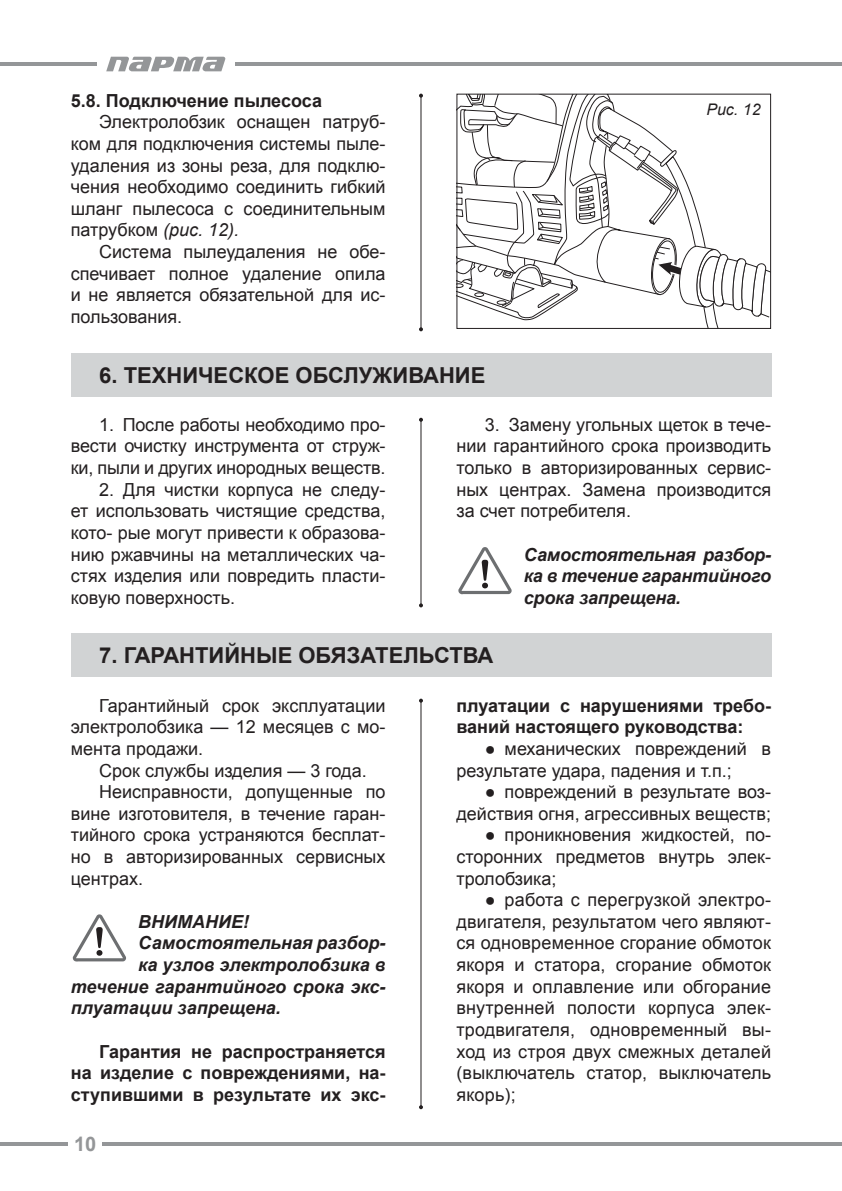
<style>
.page{position:relative;width:842px;height:1191px;background:#fff}
.page>*{position:absolute;margin:0;border:0;box-sizing:border-box;transform-origin:0 0}
.t1{font:700 22px "Arial";color:#231f20}
.t2{font:700 20px "Arial";color:#949698}
.t3{font:18px/21.6px "Arial";color:#231f20;text-align:justify}
.t4{font:italic 700 18px/21.6px "Arial";color:#231f20;text-align:justify}
.t5{font:700 18px/21.6px "Arial";color:#231f20;text-align:justify}
.t6{font:italic 16px "Arial";color:#231f20}
.s1{font-style:italic}
</style>
<div class="page">
<hr style="left:102px;top:1142px;width:740px;height:3px;background:#949698">
<svg style="left:0;top:1142px;width:68px;height:3px"></svg>
<hr style="left:235px;top:62px;width:607px;height:4px;background:#949698">
<hr style="left:0;top:62px;width:96px;height:4px;background:#949698">
<svg style="left:106px;top:57px;width:120px;height:14px"></svg>
<svg style="left:458px;top:96px;width:311px;height:231px"></svg>
<div style="left:456px;top:94px;width:315px;height:235px;border:1px solid #231f20"></div>
<hr style="left:420px;top:96px;width:1px;height:233px;background:#231f20">
<svg style="left:419px;top:94px;width:4px;height:4px"></svg>
<svg style="left:419px;top:327px;width:4px;height:4px"></svg>
<hr style="left:420px;top:420px;width:1px;height:185px;background:#231f20">
<svg style="left:419px;top:418px;width:4px;height:4px"></svg>
<svg style="left:419px;top:603px;width:4px;height:4px"></svg>
<div style="left:71px;top:353px;width:700px;height:43px;background:#d1d3d4"></div>
<svg style="left:458px;top:547px;width:54px;height:47px"></svg>
<div style="left:71px;top:634px;width:700px;height:43px;background:#d1d3d4"></div>
<svg style="left:73px;top:914px;width:53px;height:47px"></svg>
<hr style="left:420px;top:700px;width:1px;height:407px;background:#231f20">
<svg style="left:419px;top:698px;width:4px;height:4px"></svg>
<svg style="left:419px;top:1105px;width:4px;height:4px"></svg>
<p class="t5" style="left:71px;top:90px;width:253px">5.8. Подключение пылесоса</p>
<p class="t3" style="left:71px;top:111px;width:316px;text-indent:28px">Электролобзик оснащен патруб&shy;ком для подключения системы пыле&shy;удаления из зоны реза, для подклю&shy;чения необходимо соединить гибкий шланг пылесоса с соединительным патрубком <span class="s1">(рис. 12).</span></p>
<p class="t3" style="left:71px;top:241px;width:316px;text-indent:28px">Система пылеудаления не обе&shy;спечивает полное удаление опила и не является обязательной для ис&shy;пользования.</p>
<p class="t6" style="left:706px;top:99px;width:56px">Рис. 12</p>
<p class="t1" style="left:99px;top:360px;width:388px">6. ТЕХНИЧЕСКОЕ ОБСЛУЖИВАНИЕ</p>
<p class="t3" style="left:456px;top:414px;width:316px;text-indent:28px">3. Замену угольных щеток в тече&shy;нии гарантийного срока производить только в авторизированных сервис&shy;ных центрах. Замена производится за счет потребителя.</p>
<p class="t4" style="left:524px;top:544px;width:249px">Самостоятельная разбор&shy;ка в течение гарантийного срока запрещена.</p>
<p class="t1" style="left:99px;top:641px;width:396px">7. ГАРАНТИЙНЫЕ ОБЯЗАТЕЛЬСТВА</p>
<p class="t3" style="left:71px;top:695px;width:316px;text-indent:28px">Гарантийный срок эксплуатации электролобзика — 12 месяцев с мо&shy;мента продажи.</p>
<p class="t3" style="left:99px;top:759px;width:269px">Срок службы изделия — 3 года.</p>
<p class="t3" style="left:99px;top:781px;width:288px">Неисправности, допущенные по</p>
<p class="t3" style="left:71px;top:803px;width:316px">вине изготовителя, в течение гаран-</p>
<p class="t3" style="left:71px;top:824px;width:316px">тийного срока устраняются бесплат-</p>
<p class="t3" style="left:71px;top:846px;width:316px">но в авторизированных сервисных</p>
<p class="t3" style="left:71px;top:867px;width:74px">центрах.</p>
<p class="t4" style="left:138px;top:911px;width:112px">ВНИМАНИЕ!</p>
<p class="t4" style="left:138px;top:933px;width:249px">Самостоятельная разбор-</p>
<p class="t4" style="left:138px;top:954px;width:249px">ка узлов электролобзика в</p>
<p class="t4" style="left:71px;top:976px;width:316px">течение гарантийного срока экс-</p>
<p class="t4" style="left:71px;top:997px;width:212px">плуатации запрещена.</p>
<p class="t5" style="left:71px;top:1041px;width:316px;text-indent:28px">Гарантия не распространяется на изделие с повреждениями, на&shy;ступившими в результате их экс-</p>
<p class="t3" style="left:71px;top:414px;width:316px;text-indent:28px">1. После работы необходимо про&shy;вести очистку инструмента от струж&shy;ки, пыли и других инородных веществ.</p>
<p class="t3" style="left:71px;top:479px;width:316px;text-indent:28px">2. Для чистки корпуса не следу&shy;ет использовать чистящие средства, кото- рые могут привести к образова&shy;нию ржавчины на металлических ча&shy;стях изделия или повредить пласти&shy;ковую поверхность.</p>
<p class="t5" style="left:456px;top:695px;width:316px">плуатации с нарушениями требо&shy;ваний настоящего руководства:</p>
<p class="t3" style="left:456px;top:738px;width:316px;text-indent:28px">● механических повреждений в результате удара, падения и т.п.;</p>
<p class="t3" style="left:456px;top:781px;width:316px;text-align:right">● повреждений в результате воз&shy;действия огня, агрессивных веществ;</p>
<p class="t3" style="left:456px;top:824px;width:316px;text-indent:28px">● проникновения жидкостей, по&shy;сторонних предметов внутрь элек&shy;тролобзика;</p>
<p class="t3" style="left:456px;top:889px;width:316px;text-indent:28px">● работа с перегрузкой электро&shy;двигателя, результатом чего являют&shy;ся одновременное сгорание обмоток якоря и статора, сгорание обмоток якоря и оплавление или обгорание внутренней полости корпуса элек&shy;тродвигателя, одновременный вы&shy;ход из строя двух смежных деталей (выключатель статор, выключатель якорь);</p>
<p class="t2" style="left:74px;top:1130px;width:24px">10</p>
</div>
